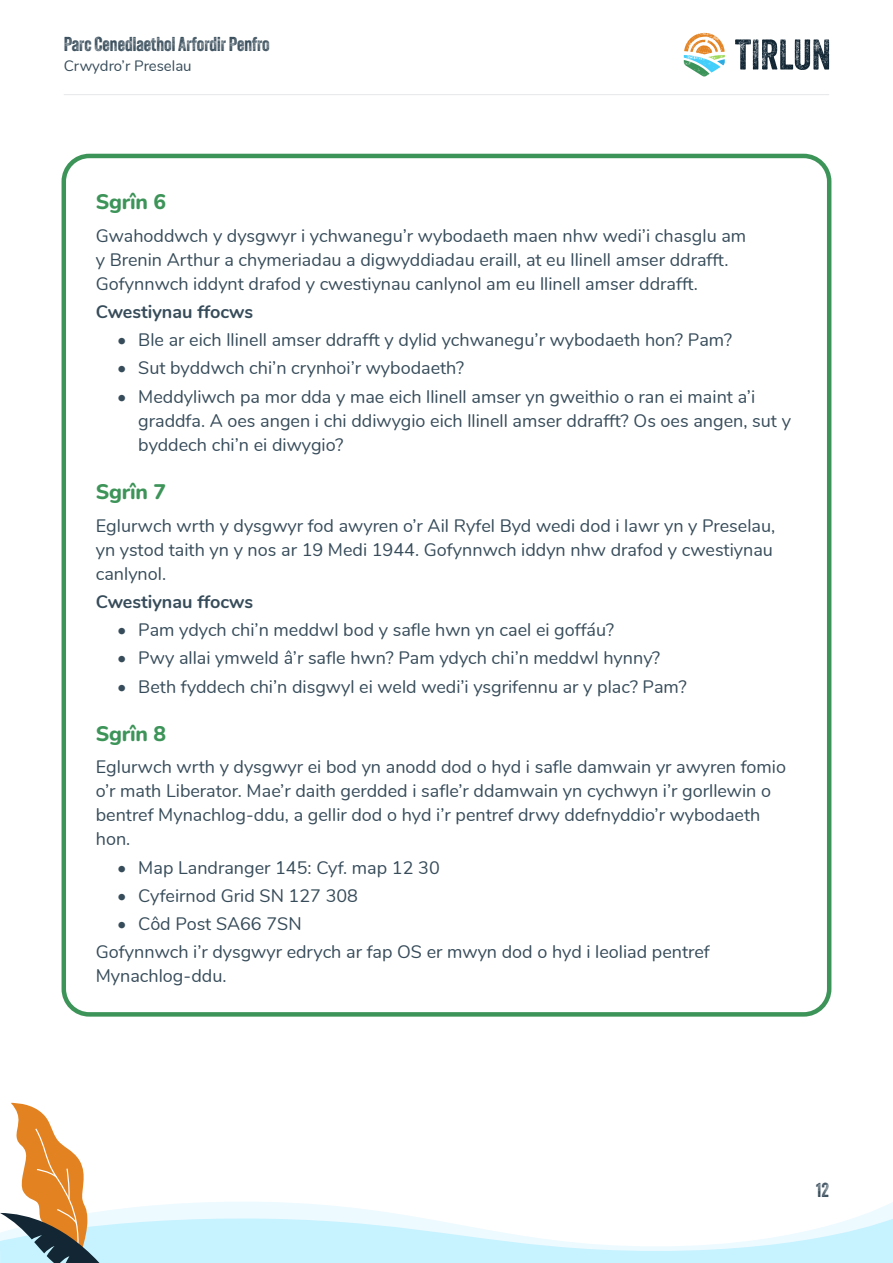
<style>
.page{position:relative;width:893px;height:1263px;background:#fff}
.page>*{position:absolute;margin:0;border:0;box-sizing:border-box;transform-origin:0 0}
.Page_section_heading{font:800 21px "Nunito";letter-spacing:-.01em;color:#3d9459}
.t1{font:19.5px "Veneer Two";color:#374c5a}
.Body_text{font:18px/24px "Nunito";color:#374c5a}
.Paragraph_Style_1{font:18px/24px "Nunito";color:#374c5a}
.Body_text-2{font:700 18px "Nunito";color:#374c5a}
.t2{font:15px "Nunito";color:#374c5a}
</style>
<div class="page">
<svg style="left:735px;top:39px;width:94px;height:31px"></svg>
<svg style="left:684px;top:33px;width:41px;height:44px"></svg>
<hr style="left:64px;top:94px;width:765px;height:1px;background:#e6e7e9">
<svg style="left:0;top:1102px;width:893px;height:161px"></svg>
<div style="left:62px;top:154px;width:769px;height:863px;border:4px solid #3d9459;border-radius:26px"></div>
<p class="t1" style="left:64px;top:32px;width:207px">Parc Cenedlaethol Arfordir Penfro</p>
<p class="t2" style="left:64px;top:54px;width:129px">Crwydro’r Preselau</p>
<p class="Page_section_heading" style="left:96px;top:187px;width:72px">Sgrîn 6</p>
<p class="Body_text" style="left:96px;top:222px;width:652px">Gwahoddwch y dysgwyr i ychwanegu’r wybodaeth maen nhw wedi’i chasglu am y Brenin Arthur a chymeriadau a digwyddiadau eraill, at eu llinell amser ddrafft.<br>Gofynnwch iddynt drafod y cwestiynau canlynol am eu llinell amser ddrafft.</p>
<p class="Body_text-2" style="left:96px;top:298px;width:159px">Cwestiynau ffocws</p>
<p class="Body_text" style="left:117px;top:327px;width:616px">• Ble ar eich llinell amser ddrafft y dylid ychwanegu’r wybodaeth hon? Pam?</p>
<p class="Body_text" style="left:117px;top:355px;width:349px">• Sut byddwch chi’n crynhoi’r wybodaeth?</p>
<p class="Body_text" style="left:138px;top:383px;width:654px;text-indent:-21px">• Meddyliwch pa mor dda y mae eich llinell amser yn gweithio o ran ei maint a’i graddfa. A oes angen i chi ddiwygio eich llinell amser ddrafft? Os oes angen, sut y byddech chi’n ei diwygio?</p>
<p class="Page_section_heading" style="left:96px;top:477px;width:72px">Sgrîn 7</p>
<p class="Body_text" style="left:96px;top:512px;width:681px">Eglurwch wrth y dysgwyr fod awyren o’r Ail Ryfel Byd wedi dod i lawr yn y Preselau, yn ystod taith yn y nos ar 19 Medi 1944. Gofynnwch iddyn nhw drafod y cwestiynau canlynol.</p>
<p class="Body_text-2" style="left:96px;top:588px;width:159px">Cwestiynau ffocws</p>
<p class="Body_text" style="left:117px;top:617px;width:498px">• Pam ydych chi’n meddwl bod y safle hwn yn cael ei goffáu?</p>
<p class="Body_text" style="left:117px;top:645px;width:545px">• Pwy allai ymweld â’r safle hwn? Pam ydych chi’n meddwl hynny?</p>
<p class="Body_text" style="left:117px;top:673px;width:571px">• Beth fyddech chi’n disgwyl ei weld wedi’i ysgrifennu ar y plac? Pam?</p>
<p class="Page_section_heading" style="left:96px;top:718px;width:72px">Sgrîn 8</p>
<p class="Body_text" style="left:96px;top:754px;width:692px">Eglurwch wrth y dysgwyr ei bod yn anodd dod o hyd i safle damwain yr awyren fomio o’r math Liberator. Mae’r daith gerdded i safle’r ddamwain yn cychwyn i’r gorllewin o bentref Mynachlog-ddu, a gellir dod o hyd i’r pentref drwy ddefnyddio’r wybodaeth hon.</p>
<p class="Body_text" style="left:117px;top:854px;width:324px">• Map Landranger 145: Cyf. map 12 30</p>
<p class="Body_text" style="left:117px;top:882px;width:242px">• Cyfeirnod Grid SN 127 308</p>
<p class="Body_text" style="left:117px;top:911px;width:186px">• Côd Post SA66 7SN</p>
<p class="Paragraph_Style_1" style="left:96px;top:939px;width:615px">Gofynnwch i’r dysgwyr edrych ar fap OS er mwyn dod o hyd i leoliad pentref<br>Mynachlog-ddu.</p>
<p class="t1" style="left:816px;top:1178px;width:15px">12</p>
</div>
